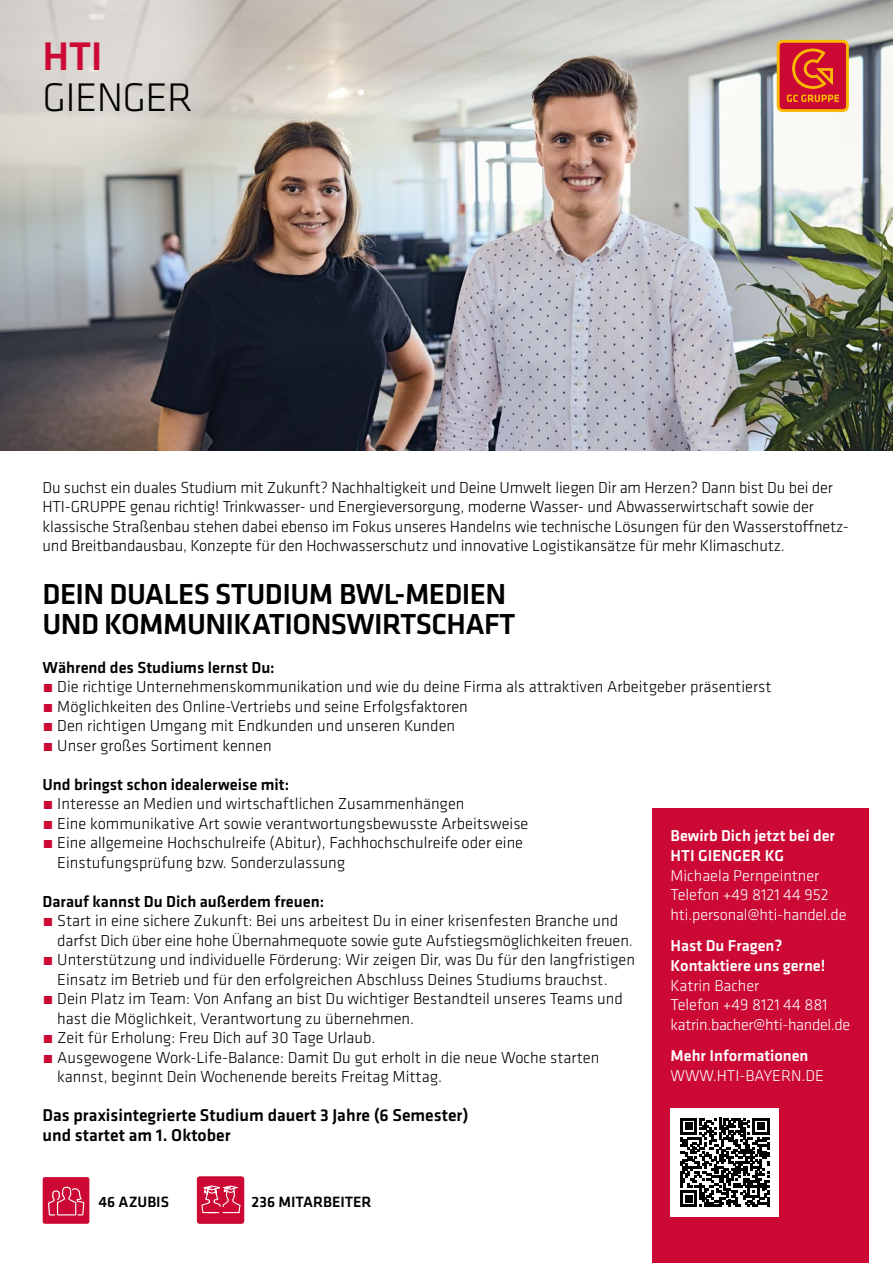
<style>
.page{position:relative;width:893px;height:1263px;background:#fff}
.page>*{position:absolute;margin:0;border:0;box-sizing:border-box;transform-origin:0 0}
.t1{font:300 41.4px "GC Klavika Fein";letter-spacing:-.015em;color:#000}
.t2{font:500 41.4px "GC Klavika";color:#cc0935}
.t3{font:500 30px/30px "GC Klavika";letter-spacing:-.02em;color:#000}
.t4{font:500 17.7px/19.5px "GC Klavika";color:#000}
.t5{font:300 16.5px/19.5px "GC Klavika Fein";color:#000}
.t6{font:500 16.5px "GC Klavika";color:#000}
.t7{font:300 16.35px/19.5px "GC Klavika Fein";color:#fff}
.t8{font:500 16.35px/19.5px "GC Klavika";color:#fff}
.t9{font:500 15.45px "GC Klavika";color:#000}
.s1{color:#cc0935}
</style>
<div class="page">
<img style="left:0;top:0;width:893px;height:451px">
<svg style="left:0;top:0;width:264px;height:241px;background:#c7c5c0"></svg>
<svg style="left:777px;top:40px;width:72px;height:72px"></svg>
<div style="left:780px;top:43px;width:66px;height:66px;background:#cc0935;border-radius:4px"></div>
<svg style="left:792px;top:49px;width:41px;height:40px"></svg>
<svg style="left:787px;top:95px;width:52px;height:7px"></svg>
<div style="left:40px;top:1174px;width:52px;height:52px;border:2px solid #fff;border-radius:5px"></div>
<svg style="left:41px;top:1176px;width:50px;height:49px;background:#d5385c"></svg>
<div style="left:195px;top:1174px;width:51px;height:52px;border:2px solid #fff;border-radius:5px"></div>
<div style="left:197px;top:1176px;width:47px;height:48px;background:#cc0935;border-radius:3px"></div>
<svg style="left:201px;top:1185px;width:40px;height:29px"></svg>
<div style="left:652px;top:808px;width:216px;height:455px;background:#cc0935"></div>
<div style="left:671px;top:1108px;width:108px;height:109px;background:#fff"></div>
<svg style="left:680px;top:1118px;width:89px;height:89px"></svg>
<h1 class="t2" style="left:43px;top:28px;width:62px">HTI</h1>
<h1 class="t1" style="left:43px;top:72px;width:152px">GIENGER</h1>
<p class="t5" style="left:43px;top:477px;width:808px">Du suchst ein duales Studium mit Zukunft? Nachhaltigkeit und Deine Umwelt liegen Dir am Herzen? Dann bist Du bei der HTI-GRUPPE genau richtig! Trinkwasser- und Energieversorgung, moderne Wasser- und Abwasserwirtschaft sowie der klassische Straßenbau stehen dabei ebenso im Fokus unseres Handelns wie technische Lösungen für den Wasserstoffnetz&shy;und Breitbandausbau, Konzepte für den Hochwasserschutz und innovative Logistikansätze für mehr Klimaschutz.</p>
<h2 class="t3" style="left:43px;top:578px;width:475px">DEIN DUALES STUDIUM BWL-MEDIEN<br>UND KOMMUNIKATIONSWIRTSCHAFT</h2>
<p class="t6" style="left:43px;top:656px;width:234px">Während des Studiums lernst Du:</p>
<p class="t5" style="left:43px;top:677px;width:730px"><span class="s1">•</span> Die richtige Unternehmenskommunikation und wie du deine Firma als attraktiven Arbeitgeber präsentierst</p>
<p class="t5" style="left:43px;top:696px;width:427px"><span class="s1">•</span> Möglichkeiten des Online-Vertriebs und seine Erfolgsfaktoren</p>
<p class="t5" style="left:43px;top:716px;width:414px"><span class="s1">•</span> Den richtigen Umgang mit Endkunden und unseren Kunden</p>
<p class="t5" style="left:43px;top:735px;width:231px"><span class="s1">•</span> Unser großes Sortiment kennen</p>
<p class="t6" style="left:43px;top:773px;width:248px">Und bringst schon idealerweise mit:</p>
<p class="t5" style="left:43px;top:794px;width:423px"><span class="s1">•</span> Interesse an Medien und wirtschaftlichen Zusammenhängen</p>
<p class="t5" style="left:43px;top:813px;width:487px"><span class="s1">•</span> Eine kommunikative Art sowie verantwortungsbewusste Arbeitsweise</p>
<p class="t5" style="left:57px;top:833px;width:467px;text-indent:-15px"><span class="s1">•</span> Eine allgemeine Hochschulreife (Abitur), Fachhochschulreife oder eine<br>Einstufungsprüfung bzw. Sonderzulassung</p>
<p class="t6" style="left:43px;top:890px;width:283px">Darauf kannst Du Dich außerdem freuen:</p>
<p class="t5" style="left:57px;top:911px;width:577px;text-indent:-15px"><span class="s1">•</span> Start in eine sichere Zukunft: Bei uns arbeitest Du in einer krisenfesten Branche und darfst Dich über eine hohe Übernahmequote sowie gute Aufstiegsmöglichkeiten freuen.</p>
<p class="t5" style="left:57px;top:950px;width:579px;text-indent:-15px"><span class="s1">•</span> Unterstützung und individuelle Förderung: Wir zeigen Dir, was Du für den langfristigen<br>Einsatz im Betrieb und für den erfolgreichen Abschluss Deines Studiums brauchst.</p>
<p class="t5" style="left:57px;top:989px;width:567px;text-indent:-15px"><span class="s1">•</span> Dein Platz im Team: Von Anfang an bist Du wichtiger Bestandteil unseres Teams und hast die Möglichkeit, Verantwortung zu übernehmen.</p>
<p class="t5" style="left:43px;top:1028px;width:335px"><span class="s1">•</span> Zeit für Erholung: Freu Dich auf 30 Tage Urlaub.</p>
<p class="t5" style="left:57px;top:1047px;width:543px;text-indent:-15px"><span class="s1">•</span> Ausgewogene Work-Life-Balance: Damit Du gut erholt in die neue Woche starten kannst, beginnt Dein Wochenende bereits Freitag Mittag.</p>
<p class="t4" style="left:43px;top:1105px;width:428px">Das praxisintegrierte Studium dauert 3 Jahre (6 Semester) und startet am 1. Oktober</p>
<p class="t8" style="left:671px;top:826px;width:166px">Bewirb Dich jetzt bei der<br>HTI GIENGER KG</p>
<p class="t7" style="left:671px;top:865px;width:178px">Michaela Pernpeintner<br>Telefon +49 8121 44 952 hti.personal@hti-handel.de</p>
<p class="t8" style="left:671px;top:936px;width:156px">Hast Du Fragen?<br>Kontaktiere uns gerne!</p>
<p class="t7" style="left:671px;top:975px;width:181px">Katrin Bacher<br>Telefon +49 8121 44 881 katrin.bacher@hti-handel.de</p>
<p class="t8" style="left:671px;top:1046px;width:139px">Mehr Informationen</p>
<p class="t7" style="left:671px;top:1065px;width:155px">WWW.HTI-BAYERN.DE</p>
<p class="t9" style="left:98px;top:1191px;width:72px">46 AZUBIS</p>
<p class="t9" style="left:252px;top:1191px;width:122px">236 MITARBEITER</p>
</div>
